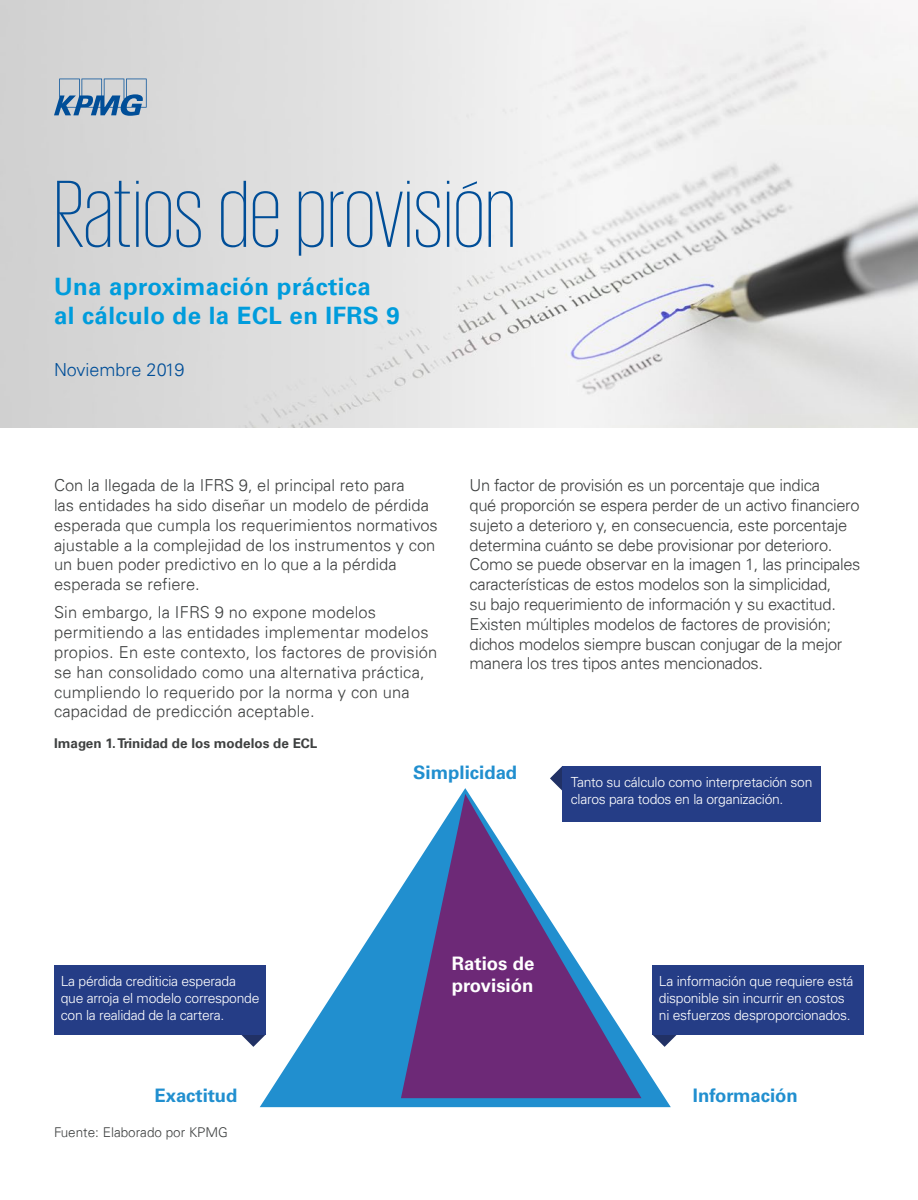
<style>
.page{position:relative;width:918px;height:1200px;background:#fff}
.page>*{position:absolute;margin:0;border:0;box-sizing:border-box;transform-origin:0 0}
.t1{font:200 97.5px "KPMG";letter-spacing:.01em;color:#004e98}
.t2{font:700 24px/28.8px "Univers 65";letter-spacing:.02em;color:#009cdc}
.t3{font:700 18.6px "Univers 65";color:#218fcf}
.t4{font:700 18.6px/22.2px "Univers 65";color:#fff}
.t5{font:300 18px "Univers 45";color:#004e98}
.t6{font:300 16.5px/19.8px "Univers 45";letter-spacing:-.01em;color:#3f4141}
.t7{font:300 16.5px/19.8px "Univers 45";letter-spacing:.01em;color:#3f4141}
.t8{font:300 13.95px/16.6px "Univers 45";letter-spacing:-.02em;color:#fff}
.t9{font:700 13.5px "Univers 65";color:#3f4141}
.t10{font:300 13.5px "Univers 45";color:#3f4141}
</style>
<div class="page">
<img style="left:0;top:0;width:918px;height:427px">
<svg style="left:241px;top:1034px;width:19px;height:13px"></svg>
<svg style="left:260px;top:788px;width:411px;height:319px"></svg>
<div style="left:54px;top:965px;width:212px;height:69px;background:#253d86"></div>
<svg style="left:401px;top:794px;width:240px;height:304px;fill:#6d2977"></svg>
<svg style="left:652px;top:1034px;width:25px;height:13px"></svg>
<div style="left:652px;top:965px;width:212px;height:69px;background:#253d86"></div>
<svg style="left:550px;top:766px;width:12px;height:25px"></svg>
<div style="left:562px;top:766px;width:259px;height:56px;background:#253d86"></div>
<svg style="left:54px;top:79px;width:93px;height:37px;background:#8ca6c0"></svg>
<h1 class="t1" style="left:54px;top:168px;width:463px">Ratios de provisión</h1>
<h2 class="t2" style="left:54px;top:272px;width:347px">Una aproximación práctica<br>al cálculo de la ECL en IFRS 9</h2>
<p class="t5" style="left:54px;top:359px;width:132px">Noviembre 2019</p>
<p class="t6" style="left:54px;top:475px;width:385px">Con la llegada de la IFRS 9, el principal reto para<br>las entidades ha sido diseñar un modelo de pérdida esperada que cumpla los requerimientos normativos ajustable a la complejidad de los instrumentos y con un buen poder predictivo en lo que a la pérdida esperada se refiere.</p>
<p class="t7" style="left:54px;top:603px;width:385px">Sin embargo, la IFRS 9 no expone modelos permitiendo a las entidades implementar modelos propios. En este contexto, los factores de provisión se han consolidado como una alternativa práctica, cumpliendo lo requerido por la norma y con una capacidad de predicción aceptable.</p>
<p class="t9" style="left:54px;top:735px;width:265px">Imagen 1. Trinidad de los modelos de ECL</p>
<p class="t6" style="left:470px;top:475px;width:392px">Un factor de provisión es un porcentaje que indica<br>qué proporción se espera perder de un activo financiero sujeto a deterioro y, en consecuencia, este porcentaje determina cuánto se debe provisionar por deterioro.<br>Como se puede observar en la imagen 1, las principales características de estos modelos son la simplicidad,<br>su bajo requerimiento de información y su exactitud.<br>Existen múltiples modelos de factores de provisión; dichos modelos siempre buscan conjugar de la mejor manera los tres tipos antes mencionados.</p>
<p class="t3" style="left:413px;top:762px;width:106px">Simplicidad</p>
<p class="t8" style="left:571px;top:774px;width:243px">Tanto su cálculo como interpretación son claros para todos en la organización.</p>
<p class="t4" style="left:452px;top:952px;width:84px">Ratios de provisión</p>
<p class="t8" style="left:61px;top:973px;width:200px">La pérdida crediticia esperada que arroja el modelo corresponde con la realidad de la cartera.</p>
<p class="t8" style="left:659px;top:973px;width:196px">La información que requiere está disponible sin incurrir en costos ni esfuerzos desproporcionados.</p>
<p class="t3" style="left:154px;top:1085px;width:85px">Exactitud</p>
<p class="t10" style="left:54px;top:1124px;width:176px">Fuente: Elaborado por KPMG</p>
<p class="t3" style="left:693px;top:1085px;width:107px">Información</p>
</div>
